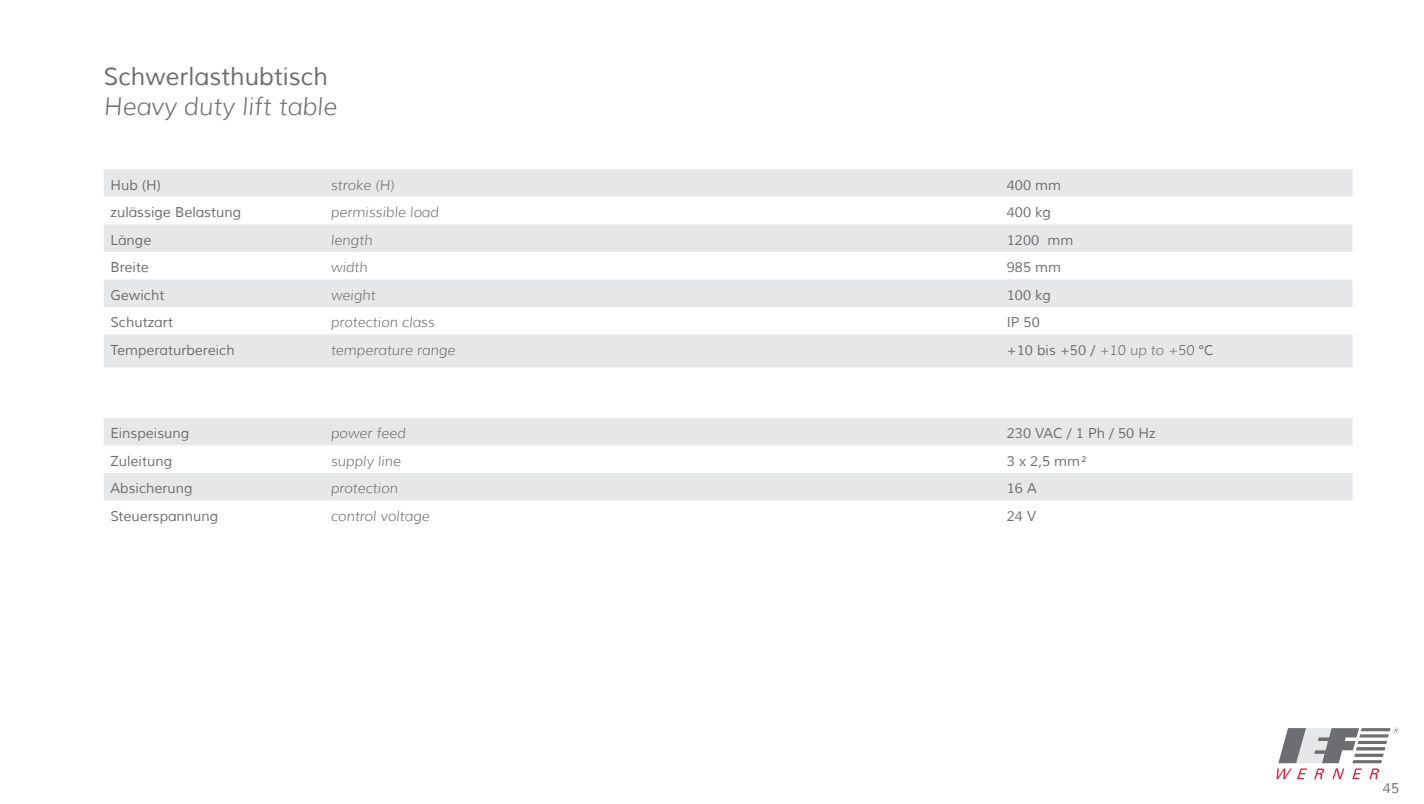
<style>
.page{position:relative;width:1424px;height:804px;background:#fff}
.page>*{position:absolute;margin:0;border:0;box-sizing:border-box;transform-origin:0 0}
.t1{font:24.5px "Muli";color:#6d6e71}
.t2{font:italic 300 24.5px "Muli";color:#6d6e71}
.t3{font:14px "Muli";color:#6d6e71}
.t4{font:italic 300 14px "Muli";color:#6d6e71}
.s1{font-weight:300;font-style:italic}
</style>
<div class="page">
<svg style="left:1276px;top:727px;width:123px;height:52px"></svg>
<svg style="left:105px;top:170px;width:1246px;height:197px;fill:#e6e7e8"></svg>
<svg style="left:105px;top:418px;width:1246px;height:82px;fill:#e6e7e8"></svg>
<h1 class="t1" style="left:103px;top:62px;width:226px">Schwerlasthubtisch</h1>
<h1 class="t2" style="left:103px;top:91px;width:235px">Heavy duty lift table</h1>
<p class="t3" style="left:110px;top:176px;width:52px">Hub (H)</p>
<p class="t4" style="left:331px;top:176px;width:65px">stroke (H)</p>
<p class="t3" style="left:1007px;top:176px;width:56px">400 mm</p>
<p class="t3" style="left:110px;top:204px;width:132px">zulässige Belastung</p>
<p class="t4" style="left:331px;top:204px;width:109px">permissible load</p>
<p class="t3" style="left:1007px;top:204px;width:46px">400 kg</p>
<p class="t3" style="left:110px;top:231px;width:42px">Länge</p>
<p class="t4" style="left:331px;top:231px;width:43px">length</p>
<p class="t3" style="left:1007px;top:231px;width:68px">1200 mm</p>
<p class="t3" style="left:110px;top:259px;width:40px">Breite</p>
<p class="t4" style="left:331px;top:259px;width:38px">width</p>
<p class="t3" style="left:1007px;top:259px;width:56px">985 mm</p>
<p class="t3" style="left:110px;top:286px;width:55px">Gewicht</p>
<p class="t4" style="left:331px;top:286px;width:46px">weight</p>
<p class="t3" style="left:1007px;top:286px;width:46px">100 kg</p>
<p class="t3" style="left:110px;top:314px;width:64px">Schutzart</p>
<p class="t4" style="left:331px;top:314px;width:105px">protection class</p>
<p class="t3" style="left:1007px;top:314px;width:35px">IP 50</p>
<p class="t3" style="left:110px;top:341px;width:126px">Temperaturbereich</p>
<p class="t4" style="left:331px;top:341px;width:126px">temperature range</p>
<p class="t3" style="left:1007px;top:341px;width:208px">+10 bis +50 / <span class="s1">+10 up to +50</span> °C</p>
<p class="t3" style="left:110px;top:425px;width:80px">Einspeisung</p>
<p class="t4" style="left:331px;top:425px;width:76px">power feed</p>
<p class="t3" style="left:1007px;top:425px;width:150px">230 VAC / 1 Ph / 50 Hz</p>
<p class="t3" style="left:110px;top:452px;width:63px">Zuleitung</p>
<p class="t4" style="left:331px;top:452px;width:72px">supply line</p>
<p class="t3" style="left:1007px;top:452px;width:83px">3 x 2,5 mm²</p>
<p class="t3" style="left:110px;top:480px;width:84px">Absicherung</p>
<p class="t4" style="left:331px;top:480px;width:69px">protection</p>
<p class="t3" style="left:1007px;top:480px;width:32px">16 A</p>
<p class="t3" style="left:110px;top:507px;width:109px">Steuerspannung</p>
<p class="t4" style="left:331px;top:507px;width:100px">control voltage</p>
<p class="t3" style="left:1007px;top:507px;width:31px">24 V</p>
<p class="t3" style="left:1383px;top:779px;width:18px">45</p>
</div>
